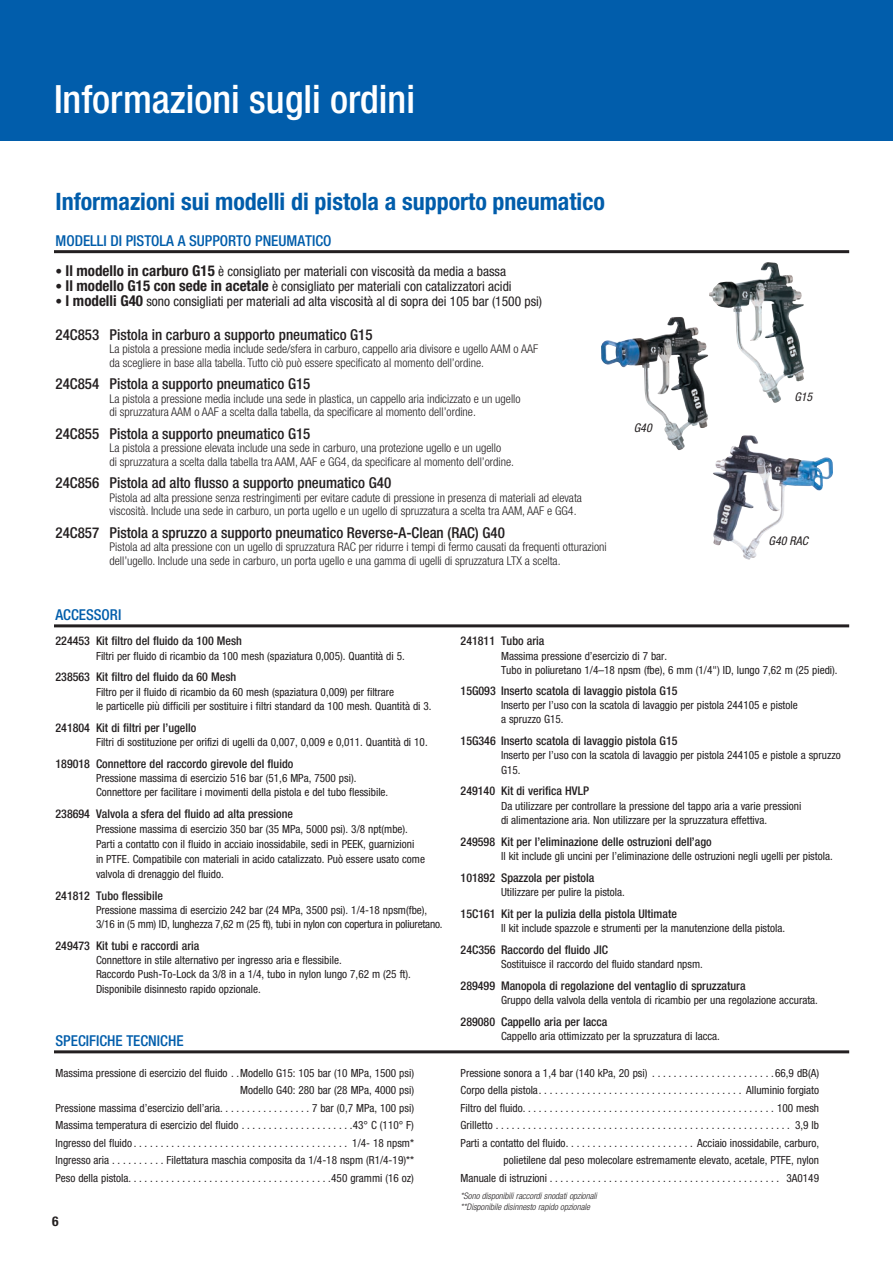
<style>
.page{position:relative;width:893px;height:1263px;background:#fff}
.page>*{position:absolute;margin:0;border:0;box-sizing:border-box;transform-origin:0 0}
.t1{font:500 condensed 39px "Helvetica Neue LT Std";color:#fff}
.t2{font:700 condensed 24px "Helvetica Neue LT Std";color:#015dab}
.t3{font:500 condensed 15px "Helvetica Neue LT Std";color:#231f20}
.t4{font:500 condensed 15px "Helvetica Neue LT Std";color:#015dab}
.t5{font:condensed 13.5px "Helvetica Neue LT Std";color:#231f20}
.t6{font:700 condensed 13.5px "Helvetica Neue LT Std";color:#231f20}
.t7{font:300 condensed 12px/13.5px "Helvetica Neue LT Std";color:#231f20}
.t8{font:500 condensed 12px "Helvetica Neue LT Std";color:#231f20}
.t9{font:italic condensed 12px "Helvetica Neue LT Std";color:#231f20}
.t10{font:condensed 11.25px/14.2px "Helvetica Neue LT Std";color:#231f20}
.t11{font:italic 300 condensed 9px/10.5px "Helvetica Neue LT Std";color:#231f20}
.s1{font-weight:700;font-size:15px}
</style>
<div class="page">
<div style="left:0;top:0;width:893px;height:140px;background:#015dab"></div>
<img style="left:601px;top:317px;width:108px;height:133px">
<img style="left:713px;top:435px;width:120px;height:125px">
<img style="left:709px;top:264px;width:95px;height:139px">
<hr style="left:54px;top:250px;width:795px;height:3px;background:#231f20">
<hr style="left:54px;top:624px;width:795px;height:3px;background:#231f20">
<hr style="left:54px;top:1050px;width:795px;height:3px;background:#231f20">
<h1 class="t1" style="left:54px;top:76px;width:363px">Informazioni sugli ordini</h1>
<h2 class="t2" style="left:56px;top:187px;width:551px">Informazioni sui modelli di pistola a supporto pneumatico</h2>
<h3 class="t4" style="left:56px;top:232px;width:278px">Modelli di pistola a supporto pneumatico</h3>
<p class="t5" style="left:56px;top:263px;width:452px">• <span class="s1">Il modello in carburo G15</span> è consigliato per materiali con viscosità da media a bassa</p>
<p class="t5" style="left:56px;top:278px;width:458px">• <span class="s1">Il modello G15 con sede in acetale</span> è consigliato per materiali con catalizzatori acidi</p>
<p class="t5" style="left:55px;top:293px;width:488px">• <span class="s1">I modelli G40</span> sono consigliati per materiali ad alta viscosità al di sopra dei 105 bar (1500 psi)</p>
<h3 class="t3" style="left:56px;top:325px;width:319px">24C853 Pistola in carburo a supporto pneumatico G15</h3>
<p class="t7" style="left:110px;top:342px;width:430px">La pistola a pressione media include sede/sfera in carburo, cappello aria divisore e ugello AAM o AAF da scegliere in base alla tabella. Tutto ciò può essere specificato al momento dell’ordine.</p>
<h3 class="t3" style="left:56px;top:375px;width:256px">24C854 Pistola a supporto pneumatico G15</h3>
<p class="t7" style="left:110px;top:392px;width:413px">La pistola a pressione media include una sede in plastica, un cappello aria indicizzato e un ugello di spruzzatura AAM o AAF a scelta dalla tabella, da specificare al momento dell’ordine.</p>
<h3 class="t3" style="left:56px;top:424px;width:256px">24C855 Pistola a supporto pneumatico G15</h3>
<p class="t7" style="left:110px;top:441px;width:406px">La pistola a pressione elevata include una sede in carburo, una protezione ugello e un ugello<br>di spruzzatura a scelta dalla tabella tra AAM, AAF e GG4, da specificare al momento dell’ordine.</p>
<h3 class="t3" style="left:56px;top:474px;width:337px">24C856 Pistola ad alto flusso a supporto pneumatico G40</h3>
<p class="t7" style="left:109px;top:491px;width:474px">Pistola ad alta pressione senza restringimenti per evitare cadute di pressione in presenza di materiali ad elevata viscosità. Include una sede in carburo, un porta ugello e un ugello di spruzzatura a scelta tra AAM, AAF e GG4.</p>
<h3 class="t3" style="left:56px;top:523px;width:451px">24C857 Pistola a spruzzo a supporto pneumatico Reverse-A-Clean (RAC) G40</h3>
<p class="t7" style="left:109px;top:540px;width:499px">Pistola ad alta pressione con un ugello di spruzzatura RAC per ridurre i tempi di fermo causati da frequenti otturazioni dell’ugello. Include una sede in carburo, un porta ugello e una gamma di ugelli di spruzzatura LTX a scelta.</p>
<h3 class="t4" style="left:56px;top:606px;width:67px">ACCESSORI</h3>
<p class="t9" style="left:634px;top:420px;width:19px">G40</p>
<p class="t9" style="left:794px;top:390px;width:19px">G15</p>
<p class="t9" style="left:769px;top:534px;width:41px">G40 RAC</p>
<p class="t8" style="left:56px;top:634px;width:188px">224453 Kit filtro del fluido da 100 Mesh</p>
<p class="t10" style="left:96px;top:648px;width:310px">Filtri per fluido di ricambio da 100 mesh (spaziatura 0,005). Quantità di 5.</p>
<p class="t8" style="left:56px;top:670px;width:182px">238563 Kit filtro del fluido da 60 Mesh</p>
<p class="t10" style="left:96px;top:684px;width:337px">Filtro per il fluido di ricambio da 60 mesh (spaziatura 0,009) per filtrare<br>le particelle più difficili per sostituire i filtri standard da 100 mesh. Quantità di 3.</p>
<p class="t8" style="left:56px;top:720px;width:142px">241804 Kit di filtri per l’ugello</p>
<p class="t10" style="left:96px;top:735px;width:333px">Filtri di sostituzione per orifizi di ugelli da 0,007, 0,009 e 0,011. Quantità di 10.</p>
<p class="t8" style="left:56px;top:756px;width:239px">189018 Connettore del raccordo girevole del fluido</p>
<p class="t10" style="left:96px;top:771px;width:294px">Pressione massima di esercizio 516 bar (51,6 MPa, 7500 psi).<br>Connettore per facilitare i movimenti della pistola e del tubo flessibile.</p>
<p class="t8" style="left:56px;top:806px;width:239px">238694 Valvola a sfera del fluido ad alta pressione</p>
<p class="t10" style="left:96px;top:821px;width:330px;line-height:15px">Pressione massima di esercizio 350 bar (35 MPa, 5000 psi). 3/8 npt(mbe).<br>Parti a contatto con il fluido in acciaio inossidabile, sedi in PEEK, guarnizioni<br>in PTFE. Compatibile con materiali in acido catalizzato. Può essere usato come valvola di drenaggio del fluido.</p>
<p class="t8" style="left:56px;top:888px;width:109px">241812 Tubo flessibile</p>
<p class="t10" style="left:96px;top:903px;width:348px">Pressione massima di esercizio 242 bar (24 MPa, 3500 psi). 1/4-18 npsm(fbe),<br>3/16 in (5 mm) ID, lunghezza 7,62 m (25 ft), tubi in nylon con copertura in poliuretano.</p>
<p class="t8" style="left:56px;top:938px;width:145px">249473 Kit tubi e raccordi aria</p>
<p class="t10" style="left:96px;top:953px;width:316px">Connettore in stile alternativo per ingresso aria e flessibile.<br>Raccordo Push-To-Lock da 3/8 in a 1/4, tubo in nylon lungo 7,62 m (25 ft).<br>Disponibile disinnesto rapido opzionale.</p>
<h3 class="t4" style="left:56px;top:1031px;width:130px">SPECIFICHE TECNICHE</h3>
<p class="t10" style="left:56px;top:1065px;width:360px">Massima pressione di esercizio del fluido.. Modello G15: 105 bar (10 MPa, 1500 psi)</p>
<p class="t10" style="left:240px;top:1083px;width:175px">Modello G40: 280 bar (28 MPa, 4000 psi)</p>
<p class="t10" style="left:56px;top:1100px;width:169px">Pressione massima d’esercizio dell’aria .................</p>
<p class="t10" style="left:312px;top:1100px;width:104px">7 bar (0,7 MPa, 100 psi)</p>
<p class="t10" style="left:56px;top:1118px;width:188px">Massima temperatura di esercizio del fluido.....................</p>
<p class="t10" style="left:353px;top:1118px;width:63px">43° C (110° F)</p>
<p class="t10" style="left:55px;top:1135px;width:82px">Ingresso del fluido ........................................</p>
<p class="t10" style="left:352px;top:1135px;width:63px">1/4- 18 npsm*</p>
<p class="t10" style="left:55px;top:1153px;width:58px">Ingresso aria...........</p>
<p class="t10" style="left:167px;top:1153px;width:249px">Filettatura maschia composita da 1/4-18 nspm (R1/4-19)**</p>
<p class="t10" style="left:55px;top:1170px;width:77px">Peso della pistola .....................................</p>
<p class="t10" style="left:331px;top:1170px;width:84px">450 grammi (16 oz)</p>
<p class="t6" style="left:52px;top:1213px;width:8px">6</p>
<p class="t8" style="left:461px;top:634px;width:85px">241811 Tubo aria</p>
<p class="t10" style="left:501px;top:648px;width:338px">Massima pressione d’esercizio di 7 bar.<br>Tubo in poliuretano 1/4–18 npsm (fbe), 6 mm (1/4") ID, lungo 7,62 m (25 piedi).</p>
<p class="t8" style="left:461px;top:683px;width:218px">15G093 Inserto scatola di lavaggio pistola G15</p>
<p class="t10" style="left:501px;top:698px;width:298px">Inserto per l’uso con la scatola di lavaggio per pistola 244105 e pistole a spruzzo G15.</p>
<p class="t8" style="left:461px;top:734px;width:218px">15G346 Inserto scatola di lavaggio pistola G15</p>
<p class="t10" style="left:501px;top:748px;width:341px">Inserto per l’uso con la scatola di lavaggio per pistola 244105 e pistole a spruzzo<br>G15.</p>
<p class="t8" style="left:461px;top:784px;width:130px">249140 Kit di verifica HVLP</p>
<p class="t10" style="left:501px;top:798px;width:302px">Da utilizzare per controllare la pressione del tappo aria a varie pressioni di alimentazione aria. Non utilizzare per la spruzzatura effettiva.</p>
<p class="t8" style="left:461px;top:834px;width:253px">249598 Kit per l’eliminazione delle ostruzioni dell’ago</p>
<p class="t10" style="left:501px;top:849px;width:333px">Il kit include gli uncini per l’eliminazione delle ostruzioni negli ugelli per pistola.</p>
<p class="t8" style="left:461px;top:870px;width:135px">101892 Spazzola per pistola</p>
<p class="t10" style="left:501px;top:885px;width:125px">Utilizzare per pulire la pistola.</p>
<p class="t8" style="left:461px;top:906px;width:218px">15C161 Kit per la pulizia della pistola Ultimate</p>
<p class="t10" style="left:501px;top:921px;width:285px">Il kit include spazzole e strumenti per la manutenzione della pistola.</p>
<p class="t8" style="left:461px;top:942px;width:149px">24C356 Raccordo del fluido JIC</p>
<p class="t10" style="left:501px;top:957px;width:203px">Sostituisce il raccordo del fluido standard npsm.</p>
<p class="t8" style="left:461px;top:978px;width:286px">289499 Manopola di regolazione del ventaglio di spruzzatura</p>
<p class="t10" style="left:501px;top:993px;width:318px">Gruppo della valvola della ventola di ricambio per una regolazione accurata.</p>
<p class="t8" style="left:461px;top:1014px;width:148px">289080 Cappello aria per lacca</p>
<p class="t10" style="left:501px;top:1029px;width:220px">Cappello aria ottimizzato per la spruzzatura di lacca.</p>
<p class="t10" style="left:461px;top:1065px;width:193px">Pressione sonora a 1,4 bar (140 kPa, 20 psi) .......................</p>
<p class="t10" style="left:775px;top:1065px;width:45px">66,9 dB(A)</p>
<p class="t10" style="left:461px;top:1083px;width:82px">Corpo della pistola ......................................</p>
<p class="t10" style="left:746px;top:1083px;width:74px">Alluminio forgiato</p>
<p class="t10" style="left:461px;top:1100px;width:66px">Filtro del fluido ...............................................</p>
<p class="t10" style="left:777px;top:1100px;width:44px">100 mesh</p>
<p class="t10" style="left:461px;top:1118px;width:37px">Grilletto........................................................</p>
<p class="t10" style="left:795px;top:1118px;width:25px">3,9 lb</p>
<p class="t10" style="left:461px;top:1135px;width:109px">Parti a contatto del fluido ........................</p>
<p class="t10" style="left:697px;top:1135px;width:123px">Acciaio inossidabile, carburo,</p>
<p class="t10" style="left:504px;top:1153px;width:317px">polietilene dal peso molecolare estremamente elevato, acetale, PTFE, nylon</p>
<p class="t10" style="left:461px;top:1170px;width:93px">Manuale di istruzioni ...........................................</p>
<p class="t10" style="left:786px;top:1170px;width:34px">3A0149</p>
<p class="t11" style="left:461px;top:1191px;width:138px">*Sono disponibili raccordi snodati opzionali **Disponibile disinnesto rapido opzionale</p>
</div>
